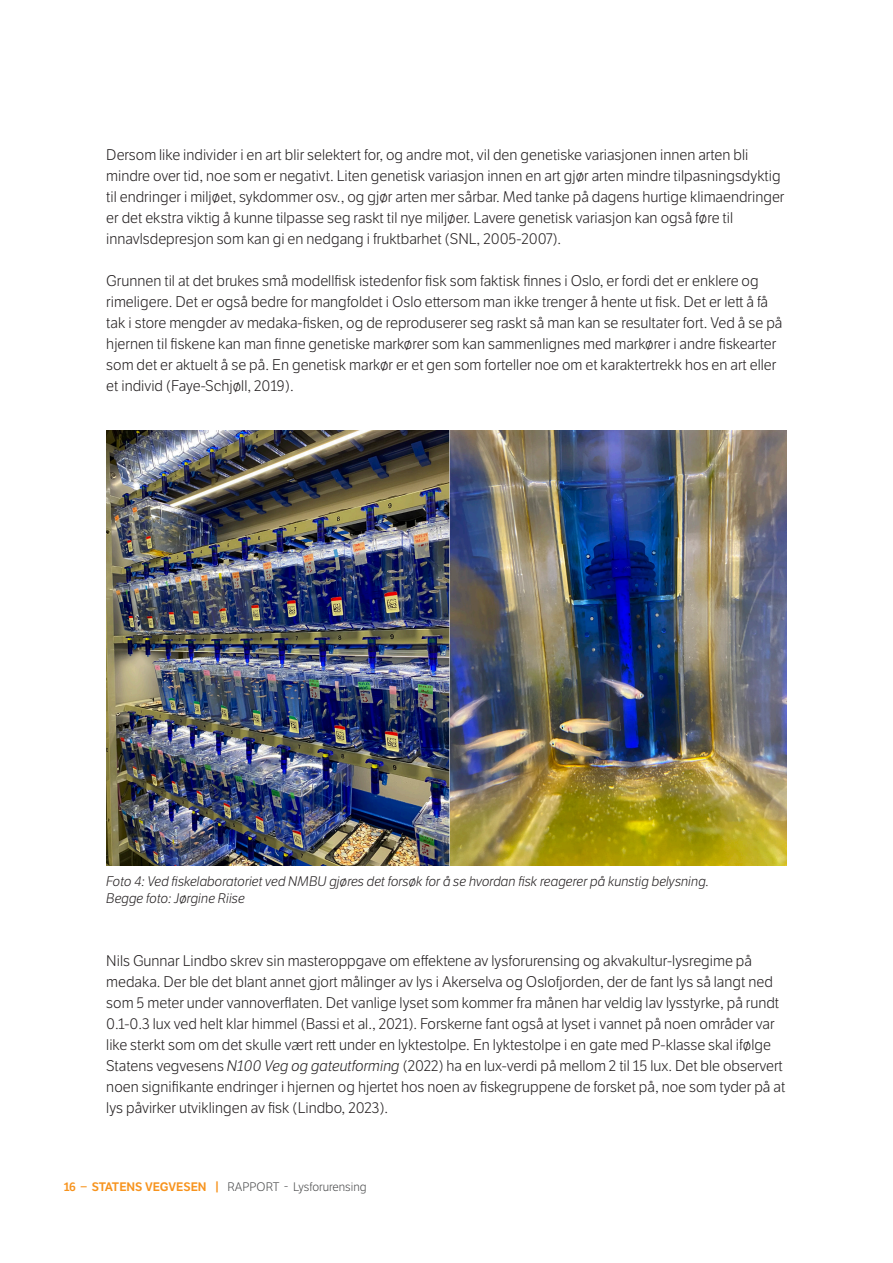
<style>
.page{position:relative;width:893px;height:1263px;background:#fff}
.page>*{position:absolute;margin:0;border:0;box-sizing:border-box;transform-origin:0 0}
.Avsnitt{font:300 15px/21px "LFT Etica";color:#231f20}
.Bildetekst{font:italic 300 13.5px/16.2px "LFT Etica";color:#231f20}
.t1{font:300 12px "LFT Etica";color:#4b4c4d}
.s1{font-style:italic}
.s2{font-family:"LFT Etica SB";font-weight:400;color:#f7931d}
</style>
<div class="page">
<img style="left:106px;top:431px;width:681px;height:435px">
<p class="Avsnitt" style="left:106px;top:144px;width:680px">Dersom like individer i en art blir selektert for, og andre mot, vil den genetiske variasjonen innen arten bli mindre over tid, noe som er negativt. Liten genetisk variasjon innen en art gjør arten mindre tilpasningsdyktig til endringer i miljøet, sykdommer osv., og gjør arten mer sårbar. Med tanke på dagens hurtige klimaendringer er det ekstra viktig å kunne tilpasse seg raskt til nye miljøer. Lavere genetisk variasjon kan også føre til innavlsdepresjon som kan gi en nedgang i fruktbarhet (SNL, 2005-2007).</p>
<p class="Avsnitt" style="left:106px;top:270px;width:678px">Grunnen til at det brukes små modellfisk istedenfor fisk som faktisk finnes i Oslo, er fordi det er enklere og rimeligere. Det er også bedre for mangfoldet i Oslo ettersom man ikke trenger å hente ut fisk. Det er lett å få tak i store mengder av medaka-fisken, og de reproduserer seg raskt så man kan se resultater fort. Ved å se på hjernen til fiskene kan man finne genetiske markører som kan sammenlignes med markører i andre fiskearter som det er aktuelt å se på. En genetisk markør er et gen som forteller noe om et karaktertrekk hos en art eller et individ (Faye-Schjøll, 2019).</p>
<p class="Bildetekst" style="left:106px;top:874px;width:604px">Foto 4: Ved fiskelaboratoriet ved NMBU gjøres det forsøk for å se hvordan fisk reagerer på kunstig belysning.<br>Begge foto: Jørgine Riise</p>
<p class="Avsnitt" style="left:106px;top:950px;width:680px">Nils Gunnar Lindbo skrev sin masteroppgave om effektene av lysforurensing og akvakultur-lysregime på medaka. Der ble det blant annet gjort målinger av lys i Akerselva og Oslofjorden, der de fant lys så langt ned som 5 meter under vannoverflaten. Det vanlige lyset som kommer fra månen har veldig lav lysstyrke, på rundt 0.1-0.3 lux ved helt klar himmel (Bassi et al., 2021). Forskerne fant også at lyset i vannet på noen områder var like sterkt som om det skulle vært rett under en lyktestolpe. En lyktestolpe i en gate med P-klasse skal ifølge Statens vegvesens <span class="s1">N100 Veg og gateutforming</span> (2022) ha en lux-verdi på mellom 2 til 15 lux. Det ble observert noen signifikante endringer i hjernen og hjertet hos noen av fiskegruppene de forsket på, noe som tyder på at lys påvirker utviklingen av fisk (Lindbo, 2023).</p>
<p class="t1" style="left:64px;top:1180px;width:304px"><span class="s2">16 – STATENS VEGVESEN |</span> RAPPORT - Lysforurensing</p>
</div>
